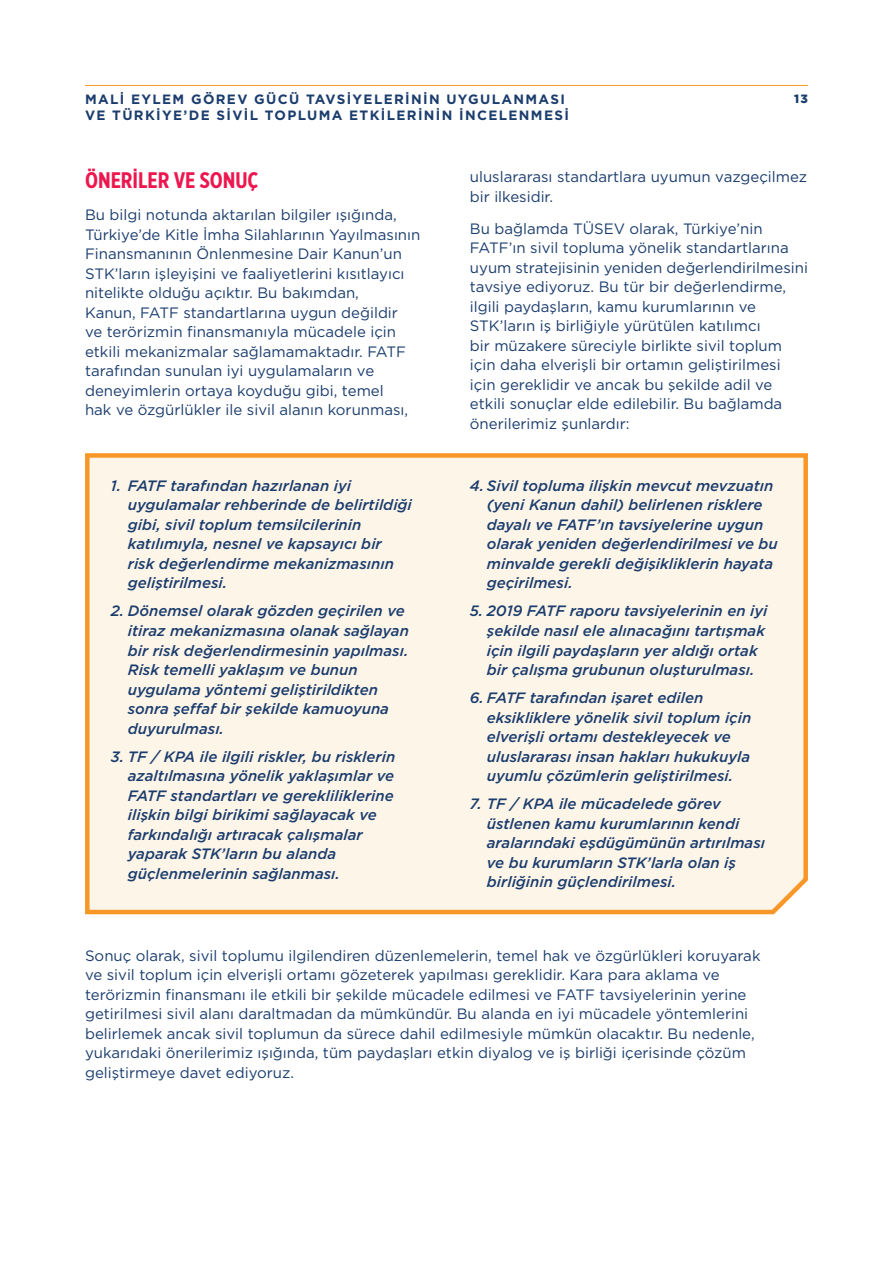
<style>
.page{position:relative;width:893px;height:1263px;background:#fff}
.page>*{position:absolute;margin:0;border:0;box-sizing:border-box;transform-origin:0 0}
.t1{font:700 22.5px "Gotham X Narrow";color:#ed174f}
.t2{font:15px/19.5px "Gotham";color:#1b3d6d}
.t3{font:italic 500 15px/19.5px "Gotham";color:#1b3d6d}
.t4{font:700 13.5px "Gotham";letter-spacing:.1em;color:#1b3d6d}
.t5{font:900 12px "Gotham";color:#1b3d6d}
</style>
<div class="page">
<hr style="left:85px;top:85px;width:723px;height:1px;background:#f89728">
<div style="left:85px;top:453px;width:723px;height:462px;background:#fef5e9"></div>
<p class="t4" style="left:85px;top:90px;width:481px">MALİ EYLEM GÖREV GÜCÜ TAVSİYELERİNİN UYGULANMASI</p>
<p class="t5" style="left:794px;top:90px;width:15px">13</p>
<p class="t4" style="left:85px;top:106px;width:485px">VE TÜRKİYE’DE SİVİL TOPLUMA ETKİLERİNİN İNCELENMESİ</p>
<h1 class="t1" style="left:85px;top:166px;width:175px">ÖNERILER VE SONUÇ</h1>
<p class="t2" style="left:85px;top:205px;width:337px">Bu bilgi notunda aktarılan bilgiler ışığında, Türkiye’de Kitle İmha Silahlarının Yayılmasının Finansmanının Önlenmesine Dair Kanun’un STK’ların işleyişini ve faaliyetlerini kısıtlayıcı nitelikte olduğu açıktır. Bu bakımdan,<br>Kanun, FATF standartlarına uygun değildir<br>ve terörizmin finansmanıyla mücadele için etkili mekanizmalar sağlamamaktadır. FATF tarafından sunulan iyi uygulamaların ve deneyimlerin ortaya koyduğu gibi, temel<br>hak ve özgürlükler ile sivil alanın korunması,</p>
<p class="t3" style="left:128px;top:476px;width:286px;text-indent:-17px">1. FATF tarafından hazırlanan iyi uygulamalar rehberinde de belirtildiği gibi, sivil toplum temsilcilerinin katılımıyla, nesnel ve kapsayıcı bir risk değerlendirme mekanizmasının geliştirilmesi.</p>
<p class="t3" style="left:128px;top:601px;width:283px;text-indent:-17px">2. Dönemsel olarak gözden geçirilen ve itiraz mekanizmasına olanak sağlayan bir risk değerlendirmesinin yapılması.<br>Risk temelli yaklaşım ve bunun uygulama yöntemi geliştirildikten sonra şeffaf bir şekilde kamuoyuna duyurulması.</p>
<p class="t3" style="left:128px;top:746px;width:269px;text-indent:-17px">3. TF / KPA ile ilgili riskler, bu risklerin azaltılmasına yönelik yaklaşımlar ve FATF standartları ve gerekliliklerine ilişkin bilgi birikimi sağlayacak ve farkındalığı artıracak çalışmalar yaparak STK’ların bu alanda güçlenmelerinin sağlanması.</p>
<p class="t2" style="left:470px;top:167px;width:339px">uluslararası standartlara uyumun vazgeçilmez bir ilkesidir.</p>
<p class="t2" style="left:470px;top:218px;width:340px">Bu bağlamda TÜSEV olarak, Türkiye’nin FATF’ın sivil topluma yönelik standartlarına uyum stratejisinin yeniden değerlendirilmesini tavsiye ediyoruz. Bu tür bir değerlendirme, ilgili paydaşların, kamu kurumlarının ve STK’ların iş birliğiyle yürütülen katılımcı<br>bir müzakere süreciyle birlikte sivil toplum için daha elverişli bir ortamın geliştirilmesi için gereklidir ve ancak bu şekilde adil ve etkili sonuçlar elde edilebilir. Bu bağlamda önerilerimiz şunlardır:</p>
<p class="t3" style="left:487px;top:476px;width:292px;text-indent:-17px">4. Sivil topluma ilişkin mevcut mevzuatın (yeni Kanun dahil) belirlenen risklere dayalı ve FATF’ın tavsiyelerine uygun olarak yeniden değerlendirilmesi ve bu minvalde gerekli değişikliklerin hayata geçirilmesi.</p>
<p class="t3" style="left:487px;top:601px;width:282px;text-indent:-17px">5. 2019 FATF raporu tavsiyelerinin en iyi şekilde nasıl ele alınacağını tartışmak için ilgili paydaşların yer aldığı ortak bir çalışma grubunun oluşturulması.</p>
<p class="t3" style="left:487px;top:688px;width:266px;text-indent:-17px">6. FATF tarafından işaret edilen eksikliklere yönelik sivil toplum için elverişli ortamı destekleyecek ve uluslararası insan hakları hukukuyla uyumlu çözümlerin geliştirilmesi.</p>
<p class="t3" style="left:487px;top:794px;width:280px;text-indent:-17px">7. TF / KPA ile mücadelede görev üstlenen kamu kurumlarının kendi aralarındaki eşdügümünün artırılması ve bu kurumların STK’larla olan iş birliğinin güçlendirilmesi.</p>
<p class="t2" style="left:85px;top:945px;width:677px">Sonuç olarak, sivil toplumu ilgilendiren düzenlemelerin, temel hak ve özgürlükleri koruyarak ve sivil toplum için elverişli ortamı gözeterek yapılması gereklidir. Kara para aklama ve terörizmin finansmanı ile etkili bir şekilde mücadele edilmesi ve FATF tavsiyelerinin yerine getirilmesi sivil alanı daraltmadan da mümkündür. Bu alanda en iyi mücadele yöntemlerini belirlemek ancak sivil toplumun da sürece dahil edilmesiyle mümkün olacaktır. Bu nedenle, yukarıdaki önerilerimiz ışığında, tüm paydaşları etkin diyalog ve iş birliği içerisinde çözüm geliştirmeye davet ediyoruz.</p>
</div>
